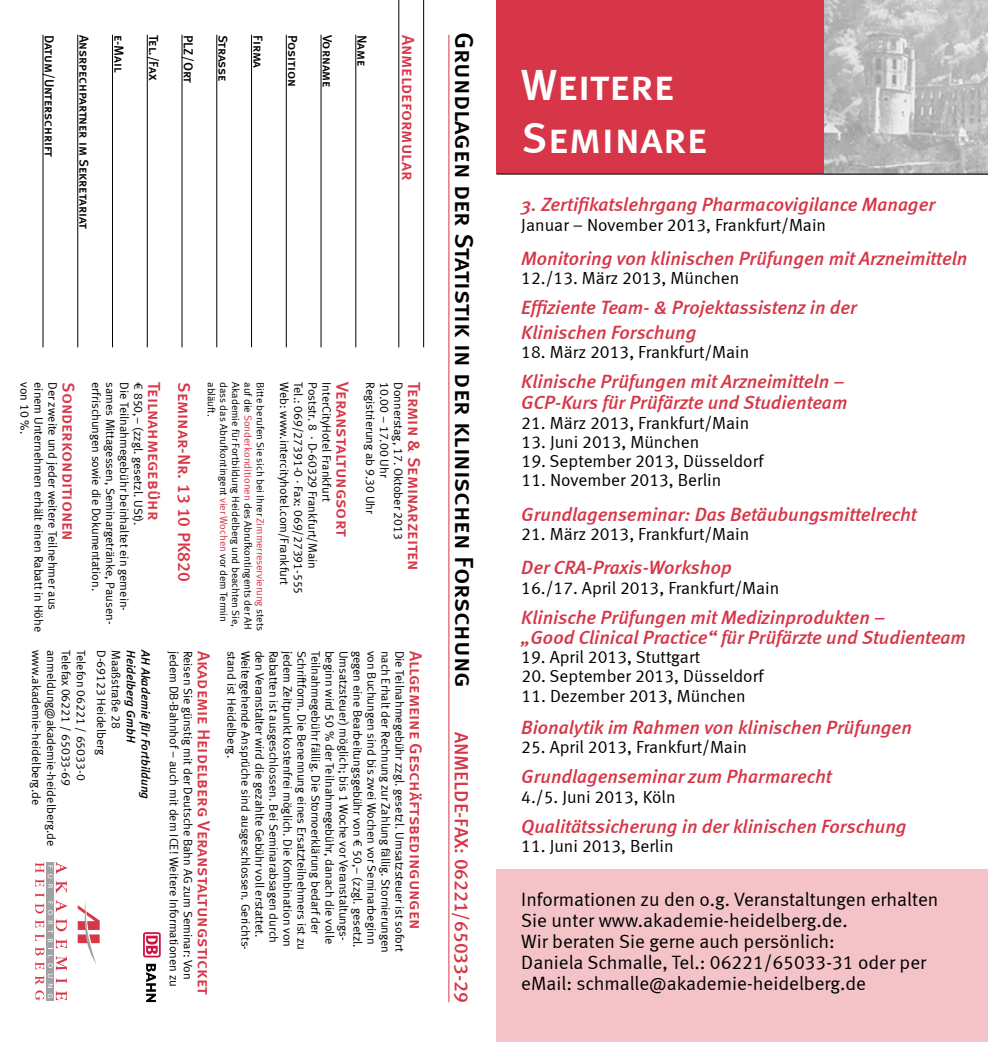
<style>
.page{position:relative;width:988px;height:1042px;background:#fff}
.page>*{position:absolute;margin:0;border:0;box-sizing:border-box;transform-origin:0 0}
.t1{font:43.75px/52.5px "Meta Medium LF Caps";color:#fff}
.t2{font:26.25px "Meta Medium LF Caps";letter-spacing:-.005em;color:#000}
.t3{font:italic 500 19.25px/24.5px "Meta";color:#d63647}
.t4{font:19.25px/21px "Meta Normal LF";color:#000}
.t5{font:19.25px "Meta Medium LF Caps";color:#d63647}
.t6{font:17.5px "Meta Normal LF";color:#000}
.t7{font:17.5px "Meta Medium LF Caps";color:#d63647}
.t8{font:13.12px "Meta Medium LF Caps";letter-spacing:-.005em;color:#000}
.t9{font:12.25px "Meta Normal LF";color:#000}
.t10{font:italic 12.25px "Meta Medium LF";color:#000}
.t11{font:10.5px "Meta Normal LF";color:#000}
.s1{color:#d63647}
</style>
<div class="page">
<img style="left:823px;top:0;width:164px;height:174px">
<div style="left:496px;top:0;width:327px;height:174px;background:#d63647"></div>
<hr style="left:448px;top:35px;width:1px;height:967px;background:#d63647">
<hr style="left:423px;top:0;width:1px;height:347px;background:#000">
<hr style="left:398px;top:0;width:1px;height:347px;background:#000">
<hr style="left:355px;top:35px;width:1px;height:312px;background:#000">
<hr style="left:320px;top:35px;width:1px;height:312px;background:#000">
<hr style="left:286px;top:35px;width:1px;height:312px;background:#000">
<hr style="left:251px;top:35px;width:1px;height:312px;background:#000">
<hr style="left:216px;top:35px;width:1px;height:312px;background:#000">
<hr style="left:181px;top:35px;width:1px;height:312px;background:#000">
<hr style="left:147px;top:35px;width:1px;height:312px;background:#000">
<hr style="left:112px;top:35px;width:1px;height:312px;background:#000">
<hr style="left:77px;top:35px;width:1px;height:312px;background:#000">
<hr style="left:43px;top:35px;width:1px;height:312px;background:#000">
<svg style="left:78px;top:902px;width:21px;height:62px"></svg>
<svg style="left:35px;top:861px;width:32px;height:140px"></svg>
<svg style="left:143px;top:932px;width:18px;height:25px"></svg>
<svg style="left:145px;top:934px;width:14px;height:21px"></svg>
<svg style="left:146px;top:935px;width:12px;height:19px"></svg>
<svg style="left:146px;top:964px;width:10px;height:38px"></svg>
<div style="left:496px;top:869px;width:491px;height:173px;background:#f3c3c8"></div>
<hr style="left:496px;top:174px;width:491px;height:1px;background:#000">
<p class="t8" style="left:57px;top:35px;width:124px;rotate:90deg">Datum/Unterschrift</p>
<p class="t8" style="left:92px;top:35px;width:195px;rotate:90deg">Ansrpechpartner im Sekretariat</p>
<p class="t8" style="left:126px;top:35px;width:39px;rotate:90deg">e-Mail</p>
<p class="t8" style="left:161px;top:35px;width:47px;rotate:90deg">Tel./Fax</p>
<p class="t8" style="left:196px;top:35px;width:50px;rotate:90deg">PLZ/Ort</p>
<p class="t8" style="left:231px;top:35px;width:48px;rotate:90deg">Strasse</p>
<p class="t8" style="left:265px;top:35px;width:35px;rotate:90deg">Firma</p>
<p class="t8" style="left:300px;top:35px;width:54px;rotate:90deg">Position</p>
<p class="t8" style="left:335px;top:35px;width:54px;rotate:90deg">Vorname</p>
<p class="t8" style="left:369px;top:35px;width:33px;rotate:90deg">Name</p>
<h3 class="t7" style="left:418px;top:35px;width:147px;rotate:90deg">Anmeldeformular</h3>
<p class="t11" style="left:266px;top:382px;width:250px;rotate:90deg">Bitte berufen Sie sich bei Ihrer <span class="s1">Zimmerreservierung</span> stets</p>
<p class="t9" style="left:291px;top:382px;width:204px;rotate:90deg">Web: www.intercityhotel.com/Frankfurt</p>
<p class="t9" style="left:305px;top:382px;width:214px;rotate:90deg">Tel.: 069/27391-0 · Fax: 069/27391-555</p>
<p class="t9" style="left:319px;top:382px;width:188px;rotate:90deg">Poststr. 8 · D-60329 Frankfurt/Main</p>
<p class="t9" style="left:333px;top:382px;width:121px;rotate:90deg">InterCityHotel Frankfurt</p>
<h3 class="t7" style="left:352px;top:382px;width:156px;rotate:90deg">Veranstaltungsort</h3>
<p class="t9" style="left:377px;top:382px;width:134px;rotate:90deg">Registrierung ab 9.30 Uhr</p>
<p class="t9" style="left:391px;top:382px;width:97px;rotate:90deg">10.00 − 17.00 Uhr</p>
<p class="t9" style="left:405px;top:382px;width:159px;rotate:90deg">Donnerstag, 17. Oktober 2013</p>
<h3 class="t7" style="left:424px;top:382px;width:190px;rotate:90deg">Termin &amp; Seminarzeiten</h3>
<p class="t11" style="left:230px;top:382px;width:241px;rotate:90deg">dass das Abrufkontingent <span class="s1">vier Wochen</span> vor dem Termin</p>
<p class="t11" style="left:242px;top:382px;width:247px;rotate:90deg">Akademie für Fortbildung Heidelberg und beachten Sie,</p>
<p class="t9" style="left:32px;top:382px;width:53px;rotate:90deg">von 10 %.</p>
<p class="t9" style="left:46px;top:382px;width:252px;rotate:90deg">einem Unternehmen erhält einen Rabatt in Höhe</p>
<p class="t9" style="left:60px;top:382px;width:229px;rotate:90deg">Der zweite und jeder weitere Teilnehmer aus</p>
<h3 class="t7" style="left:79px;top:382px;width:160px;rotate:90deg">Sonderkonditionen</h3>
<p class="t9" style="left:103px;top:382px;width:210px;rotate:90deg">erfrischungen sowie die Dokumentation.</p>
<p class="t9" style="left:117px;top:382px;width:243px;rotate:90deg">sames Mittagessen, Seminargetränke, Pausen-</p>
<p class="t9" style="left:44px;top:650px;width:156px;rotate:90deg">www.akademie-heidelberg.de</p>
<p class="t9" style="left:58px;top:650px;width:198px;rotate:90deg">anmeldung@akademie-heidelberg.de</p>
<p class="t9" style="left:73px;top:650px;width:137px;rotate:90deg">Telefax 06221 / 65033-69</p>
<p class="t9" style="left:88px;top:650px;width:132px;rotate:90deg">Telefon 06221 / 65033-0</p>
<p class="t9" style="left:108px;top:650px;width:106px;rotate:90deg">D-69123 Heidelberg</p>
<p class="t9" style="left:123px;top:650px;width:80px;rotate:90deg">Maaßstraße 28</p>
<p class="t10" style="left:138px;top:650px;width:94px;rotate:90deg">Heidelberg GmbH</p>
<p class="t10" style="left:153px;top:650px;width:151px;rotate:90deg">AH Akademie für Fortbildung</p>
<p class="t9" style="left:131px;top:382px;width:230px;rotate:90deg">Die Teilnahmegebühr beinhaltet ein gemein-</p>
<p class="t9" style="left:145px;top:382px;width:145px;rotate:90deg">€ 850,– (zzgl. gesetzl. USt).</p>
<h3 class="t7" style="left:164px;top:382px;width:139px;rotate:90deg">Teilnahmegebühr</h3>
<h3 class="t7" style="left:194px;top:382px;width:201px;rotate:90deg">Seminar-Nr. 13 10 PK820</h3>
<p class="t11" style="left:217px;top:382px;width:36px;rotate:90deg">abläuft.</p>
<p class="t11" style="left:254px;top:382px;width:249px;rotate:90deg">auf die <span class="s1">Sonderkonditionen</span> des Abrufkontingents der AH</p>
<p class="t9" style="left:181px;top:650px;width:337px;rotate:90deg">jedem DB-Bahnhof − auch mit dem ICE! Weitere Informationen zu</p>
<p class="t9" style="left:195px;top:650px;width:330px;rotate:90deg">Reisen Sie günstig mit der Deutsche Bahn AG zum Seminar: Von</p>
<h3 class="t7" style="left:214px;top:650px;width:346px;rotate:90deg">Akademie Heidelberg Veranstaltungsticket</h3>
<p class="t9" style="left:239px;top:650px;width:109px;rotate:90deg">stand ist Heidelberg.</p>
<p class="t9" style="left:351px;top:650px;width:291px;rotate:90deg">Umsatzsteuer) möglich; bis 1 Woche vor Veranstaltungs-</p>
<p class="t9" style="left:365px;top:650px;width:299px;rotate:90deg">gegen eine Bearbeitungsgebühr von € 50,– (zzgl. gesetzl.</p>
<p class="t9" style="left:379px;top:650px;width:295px;rotate:90deg">von Buchungen sind bis zwei Wochen vor Seminarbeginn</p>
<p class="t9" style="left:393px;top:650px;width:304px;rotate:90deg">nach Erhalt der Rechnung zur Zahlung fällig. Stornierungen</p>
<p class="t9" style="left:407px;top:650px;width:303px;rotate:90deg">Die Teilnahmegebühr zzgl. gesetzl. Umsatzsteuer ist sofort</p>
<h3 class="t7" style="left:426px;top:650px;width:280px;rotate:90deg">Allgemeine Geschäftsbedingungen</h3>
<p class="t9" style="left:253px;top:650px;width:301px;rotate:90deg">Weitergehende Ansprüche sind ausgeschlossen. Gerichts-</p>
<p class="t9" style="left:267px;top:650px;width:288px;rotate:90deg">den Veranstalter wird die gezahlte Gebühr voll erstattet.</p>
<p class="t9" style="left:281px;top:650px;width:294px;rotate:90deg">Rabatten ist ausgeschlossen. Bei Seminarabsagen durch</p>
<p class="t9" style="left:295px;top:650px;width:298px;rotate:90deg">jedem Zeitpunkt kostenfrei möglich. Die Kombination von</p>
<p class="t9" style="left:309px;top:650px;width:301px;rotate:90deg">Schriftform. Die Benennung eines Ersatzteilnehmers ist zu</p>
<p class="t9" style="left:323px;top:650px;width:285px;rotate:90deg">Teilnahmegebühr fällig. Die Stornoerklärung bedarf der</p>
<p class="t9" style="left:337px;top:650px;width:295px;rotate:90deg">beginn wird 50 % der Teilnahmegebühr, danach die volle</p>
<h2 class="t2" style="left:479px;top:32px;width:657px;rotate:90deg">Grundlagen der Statistik in der klinischen Forschung</h2>
<h3 class="t5" style="left:472px;top:731px;width:272px;rotate:90deg">ANMELDE-FAX: 06221/65033-29</h3>
<h1 class="t1" style="left:521px;top:58px;width:187px">Weitere<br>Seminare</h1>
<h3 class="t3" style="left:521px;top:192px;width:415px">3. Zertifikatslehrgang Pharmacovigilance Manager</h3>
<h3 class="t6" style="left:521px;top:214px;width:306px">Januar – November 2013, Frankfurt/Main</h3>
<h3 class="t3" style="left:521px;top:246px;width:447px">Monitoring von klinischen Prüfungen mit Arzneimitteln</h3>
<h3 class="t6" style="left:521px;top:268px;width:219px">12./13. März 2013, München</h3>
<h3 class="t3" style="left:521px;top:295px;width:337px">Effiziente Team- &amp; Projektassistenz in der<br>Klinischen Forschung</h3>
<h3 class="t6" style="left:521px;top:342px;width:229px">18. März 2013, Frankfurt/Main</h3>
<h3 class="t3" style="left:521px;top:371px;width:327px;line-height:21px">Klinische Prüfungen mit Arzneimitteln –<br>GCP-Kurs für Prüfärzte und Studienteam</h3>
<h3 class="t6" style="left:521px;top:412px;width:229px">21. März 2013, Frankfurt/Main</h3>
<h3 class="t6" style="left:521px;top:431px;width:179px">13. Juni 2013, München</h3>
<h3 class="t6" style="left:521px;top:451px;width:243px">19. September 2013, Düsseldorf</h3>
<h3 class="t6" style="left:521px;top:470px;width:201px">11. November 2013, Berlin</h3>
<h3 class="t3" style="left:521px;top:501px;width:397px">Grundlagenseminar: Das Betäubungsmittelrecht</h3>
<h3 class="t6" style="left:521px;top:524px;width:229px">21. März 2013, Frankfurt/Main</h3>
<h3 class="t3" style="left:521px;top:555px;width:212px">Der CRA-Praxis-Workshop</h3>
<h3 class="t6" style="left:521px;top:577px;width:259px">16./17. April 2013, Frankfurt/Main</h3>
<h3 class="t3" style="left:521px;top:607px;width:446px;line-height:20.1px">Klinische Prüfungen mit Medizinprodukten –<br>„Good Clinical Practice“ für Prüfärzte und Studienteam</h3>
<h3 class="t6" style="left:521px;top:647px;width:180px">19. April 2013, Stuttgart</h3>
<h3 class="t6" style="left:521px;top:666px;width:243px">20. September 2013, Düsseldorf</h3>
<h3 class="t6" style="left:521px;top:685px;width:226px">11. Dezember 2013, München</h3>
<h3 class="t3" style="left:521px;top:715px;width:392px">Bionalytik im Rahmen von klinischen Prüfungen</h3>
<h3 class="t6" style="left:521px;top:737px;width:227px">25. April 2013, Frankfurt/Main</h3>
<h3 class="t3" style="left:521px;top:764px;width:312px">Grundlagenseminar zum Pharmarecht</h3>
<h3 class="t6" style="left:521px;top:786px;width:156px">4./5. Juni 2013, Köln</h3>
<h3 class="t3" style="left:521px;top:813px;width:386px">Qualitätssicherung in der klinischen Forschung</h3>
<h3 class="t6" style="left:521px;top:836px;width:154px">11. Juni 2013, Berlin</h3>
<h3 class="t4" style="left:521px;top:888px;width:418px">Informationen zu den o.g. Veranstaltungen erhalten Sie unter www.akademie-heidelberg.de.<br>Wir beraten Sie gerne auch persönlich:<br>Daniela Schmalle, Tel.: 06221/65033-31 oder per eMail: schmalle@akademie-heidelberg.de</h3>
</div>
